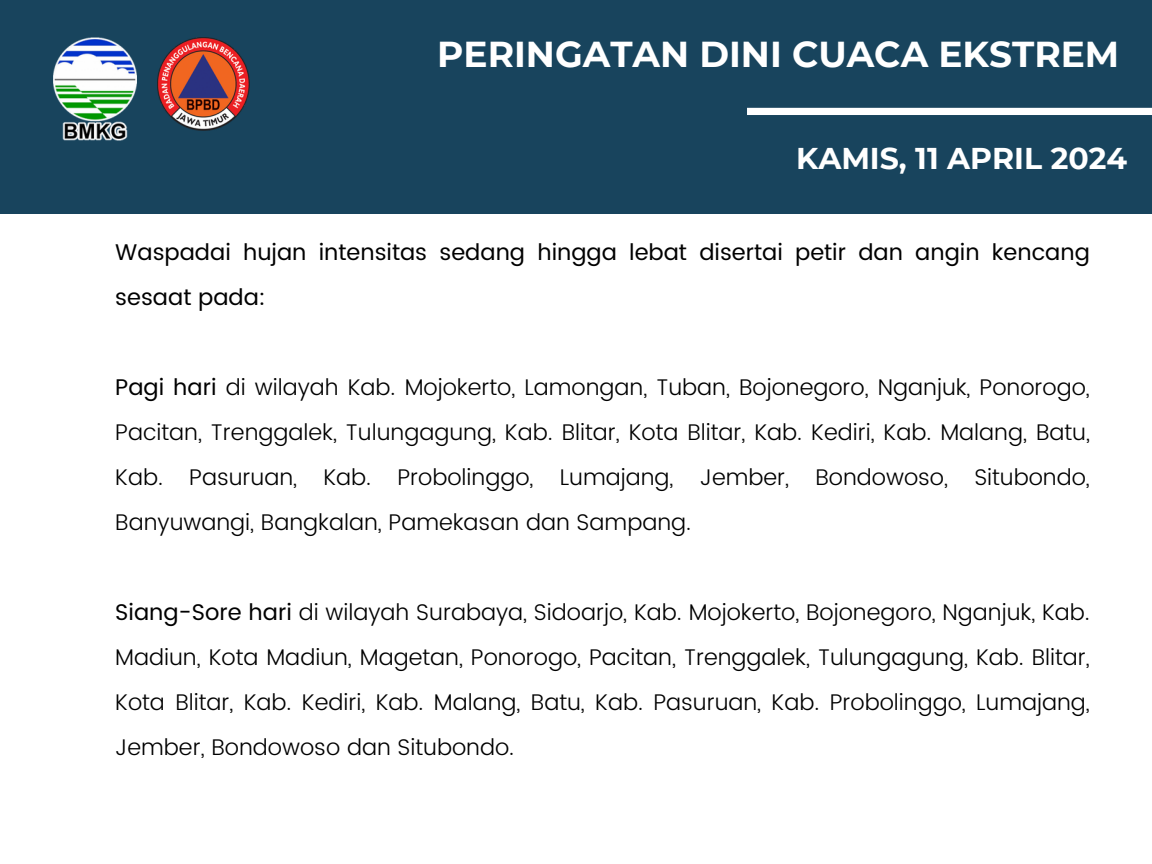
<style>
.page{position:relative;width:1152px;height:864px;background:#fff}
.page>*{position:absolute;margin:0;border:0;box-sizing:border-box;transform-origin:0 0}
.t1{font:700 36px "Montserrat";color:#fff}
.t2{font:700 30px "Montserrat";color:#fff}
.t3{font:300 22.65px/45px "Poppins";color:#000;text-align:justify}
.t4{font:22.65px/45px "Poppins";color:#000}
.s1{font-weight:400}
</style>
<div class="page">
<div style="left:0;top:0;width:1152px;height:213px;background:#18445d"></div>
<div style="left:747px;top:108px;width:405px;height:7px;background:#fff"></div>
<img style="left:53px;top:37px;width:83px;height:104px">
<img style="left:157px;top:38px;width:92px;height:92px">
<p class="t1" style="left:437px;top:32px;width:684px">PERINGATAN DINI CUACA EKSTREM</p>
<p class="t2" style="left:796px;top:140px;width:332px">KAMIS, 11 APRIL 2024</p>
<h1 class="t4" style="left:115px;top:230px;width:976px">Waspadai hujan intensitas sedang hingga lebat disertai petir dan angin kencang sesaat pada:</h1>
<h2 class="t3" style="left:115px;top:365px;width:976px"><span class="s1">Pagi hari</span> di wilayah Kab. Mojokerto, Lamongan, Tuban, Bojonegoro, Nganjuk, Ponorogo, Pacitan, Trenggalek, Tulungagung, Kab. Blitar, Kota Blitar, Kab. Kediri, Kab. Malang, Batu, Kab. Pasuruan, Kab. Probolinggo, Lumajang, Jember, Bondowoso, Situbondo, Banyuwangi, Bangkalan, Pamekasan dan Sampang.</h2>
<p class="t3" style="left:115px;top:590px;width:976px"><span class="s1">Siang-Sore hari</span> di wilayah Surabaya, Sidoarjo, Kab. Mojokerto, Bojonegoro, Nganjuk, Kab.<br>Madiun, Kota Madiun, Magetan, Ponorogo, Pacitan, Trenggalek, Tulungagung, Kab. Blitar, Kota Blitar, Kab. Kediri, Kab. Malang, Batu, Kab. Pasuruan, Kab. Probolinggo, Lumajang, Jember, Bondowoso dan Situbondo.</p>
</div>
